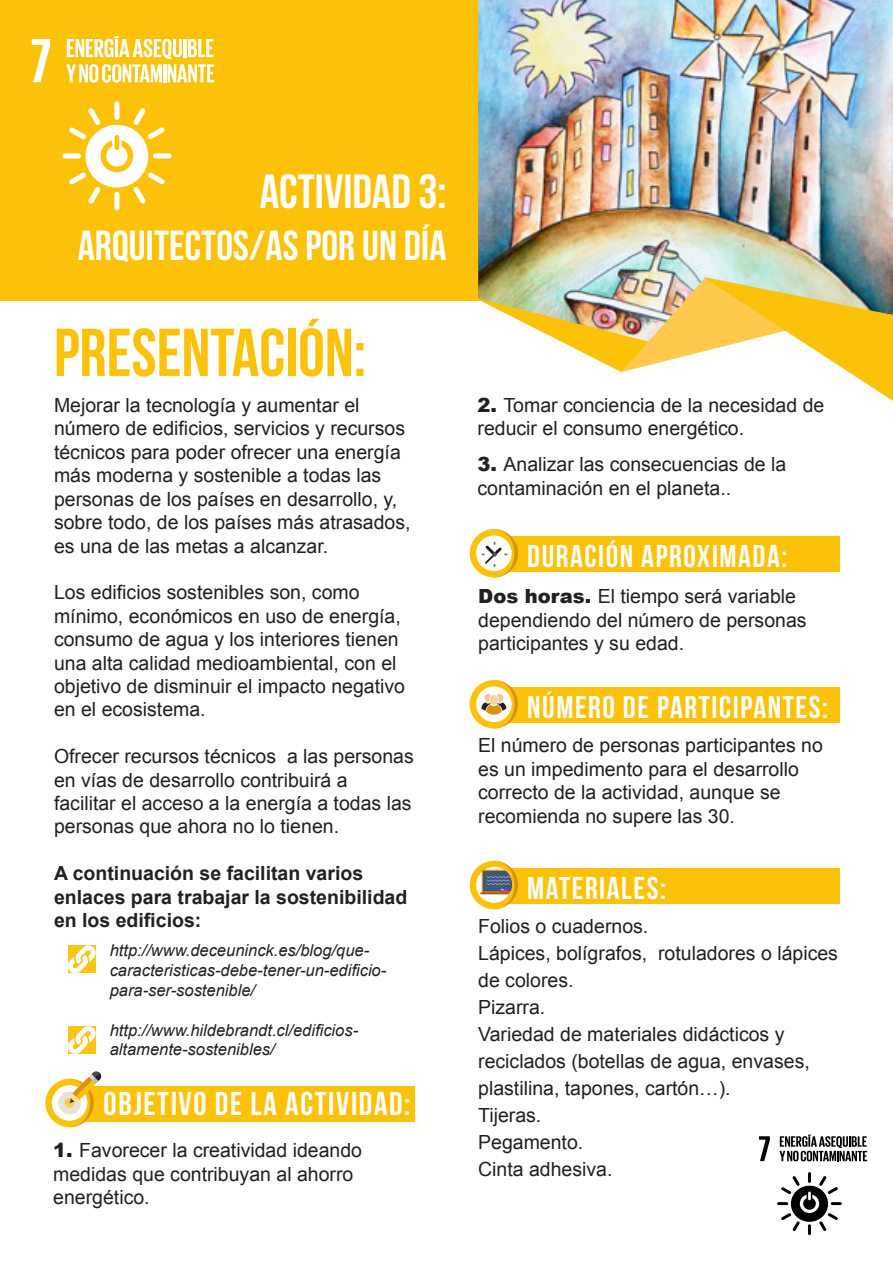
<style>
.page{position:relative;width:893px;height:1263px;background:#fff}
.page>*{position:absolute;margin:0;border:0;box-sizing:border-box;transform-origin:0 0}
.t1{font:67.5px "Bebas Neue";color:#fcc20a}
.t2{font:48px "Bebas Neue";color:#fff}
.t3{font:42px "Bebas Neue";letter-spacing:.005em;color:#fff}
.t4{font:33px "Bebas Neue";letter-spacing:.05em;color:#fff}
.t5{font:31.5px "Bebas Neue";letter-spacing:.05em;color:#fff}
.t6{font:19.5px/23.4px "Arial";color:#231f20}
.t7{font:700 19.5px/23.4px "Arial";color:#231f20}
.t8{font:italic 16.5px/19.8px "Arial";color:#231f20}
.s1{font-weight:900}
</style>
<div class="page">
<div style="left:0;top:0;width:893px;height:300px;background:#fcc20a"></div>
<img style="left:478px;top:0;width:415px;height:276px">
<img style="left:477px;top:276px;width:416px;height:125px">
<div style="left:479px;top:537px;width:361px;height:35px;background:#fcc20a"></div>
<svg style="left:470px;top:529px;width:48px;height:48px"></svg>
<div style="left:479px;top:688px;width:361px;height:35px;background:#fcc20a"></div>
<svg style="left:470px;top:680px;width:48px;height:48px"></svg>
<div style="left:479px;top:868px;width:361px;height:36px;background:#fcc20a"></div>
<svg style="left:470px;top:861px;width:48px;height:48px"></svg>
<svg style="left:759px;top:1136px;width:11px;height:25px"></svg>
<svg style="left:777px;top:1172px;width:65px;height:63px"></svg>
<svg style="left:779px;top:1134px;width:88px;height:27px"></svg>
<svg style="left:32px;top:39px;width:18px;height:43px"></svg>
<div style="left:62px;top:153px;width:19px;height:5px;background:#fff;border-radius:2px"></div>
<div style="left:153px;top:153px;width:18px;height:5px;background:#fff;border-radius:2px"></div>
<div style="left:114px;top:101px;width:5px;height:19px;background:#fff;border-radius:2px"></div>
<div style="left:114px;top:192px;width:5px;height:18px;background:#fff;border-radius:2px"></div>
<svg style="left:69px;top:108px;width:96px;height:96px"></svg>
<svg style="left:66px;top:36px;width:148px;height:47px"></svg>
<div style="left:54px;top:1086px;width:361px;height:35px;background:#fcc20a"></div>
<svg style="left:45px;top:1071px;width:57px;height:56px"></svg>
<svg style="left:68px;top:945px;width:28px;height:28px"></svg>
<svg style="left:68px;top:1026px;width:28px;height:28px"></svg>
<p class="t2" style="left:260px;top:165px;width:188px">ACTIVIDAD 3:</p>
<p class="t3" style="left:78px;top:222px;width:370px">ARQUITECTOS/AS POR UN DÍA</p>
<p class="t1" style="left:54px;top:316px;width:314px">PRESENTACIÓN:</p>
<p class="t6" style="left:54px;top:394px;width:358px">Mejorar la tecnología y aumentar el número de edificios, servicios y recursos técnicos para poder ofrecer una energía más moderna y sostenible a todas las personas de los países en desarrollo, y, sobre todo, de los países más atrasados, es una de las metas a alcanzar.</p>
<p class="t6" style="left:54px;top:581px;width:353px">Los edificios sostenibles son, como mínimo, económicos en uso de energía, consumo de agua y los interiores tienen una alta calidad medioambiental, con el objetivo de disminuir el impacto negativo en el ecosistema.</p>
<p class="t6" style="left:54px;top:745px;width:361px">Ofrecer recursos técnicos a las personas en vías de desarrollo contribuirá a facilitar el acceso a la energía a todas las personas que ahora no lo tienen.</p>
<p class="t7" style="left:54px;top:862px;width:355px">A continuación se facilitan varios enlaces para trabajar la sostenibilidad en los edificios:</p>
<p class="t8" style="left:110px;top:941px;width:278px">http://www.deceuninck.es/blog/que&shy;caracteristicas-debe-tener-un-edificio&shy;para-ser-sostenible/</p>
<p class="t8" style="left:110px;top:1020px;width:250px">http://www.hildebrandt.cl/edificios&shy;altamente-sostenibles/</p>
<p class="t4" style="left:104px;top:1085px;width:308px">OBJETIVO DE LA ACTIVIDAD:</p>
<p class="t6" style="left:53px;top:1139px;width:310px"><span class="s1">1.</span> Favorecer la creatividad ideando medidas que contribuyan al ahorro energético.</p>
<p class="t6" style="left:477px;top:394px;width:348px"><span class="s1">2.</span> Tomar conciencia de la necesidad de reducir el consumo energético.</p>
<p class="t6" style="left:477px;top:453px;width:310px"><span class="s1">3.</span> Analizar las consecuencias de la contaminación en el planeta..</p>
<p class="t5" style="left:527px;top:539px;width:261px">DURACIÓN APROXIMADA:</p>
<p class="t6" style="left:478px;top:585px;width:330px"><span class="s1">Dos horas.</span> El tiempo será variable dependiendo del número de personas participantes y su edad.</p>
<p class="t5" style="left:527px;top:690px;width:302px">NÚMERO DE PARTICIPANTES:</p>
<p class="t6" style="left:478px;top:734px;width:346px">El número de personas participantes no es un impedimento para el desarrollo correcto de la actividad, aunque se recomienda no supere las 30.</p>
<p class="t5" style="left:527px;top:870px;width:140px">MATERIALES:</p>
<p class="t6" style="left:478px;top:915px;width:172px">Folios o cuadernos.</p>
<p class="t6" style="left:478px;top:940px;width:361px;line-height:27px">Lápices, bolígrafos, rotuladores o lápices de colores.</p>
<p class="t6" style="left:478px;top:996px;width:69px">Pizarra.</p>
<p class="t6" style="left:478px;top:1021px;width:333px;line-height:27px">Variedad de materiales didácticos y reciclados (botellas de agua, envases, plastilina, tapones, cartón…).</p>
<p class="t6" style="left:478px;top:1104px;width:65px">Tijeras.</p>
<p class="t6" style="left:478px;top:1131px;width:107px">Pegamento.</p>
<p class="t6" style="left:478px;top:1158px;width:136px">Cinta adhesiva.</p>
</div>
